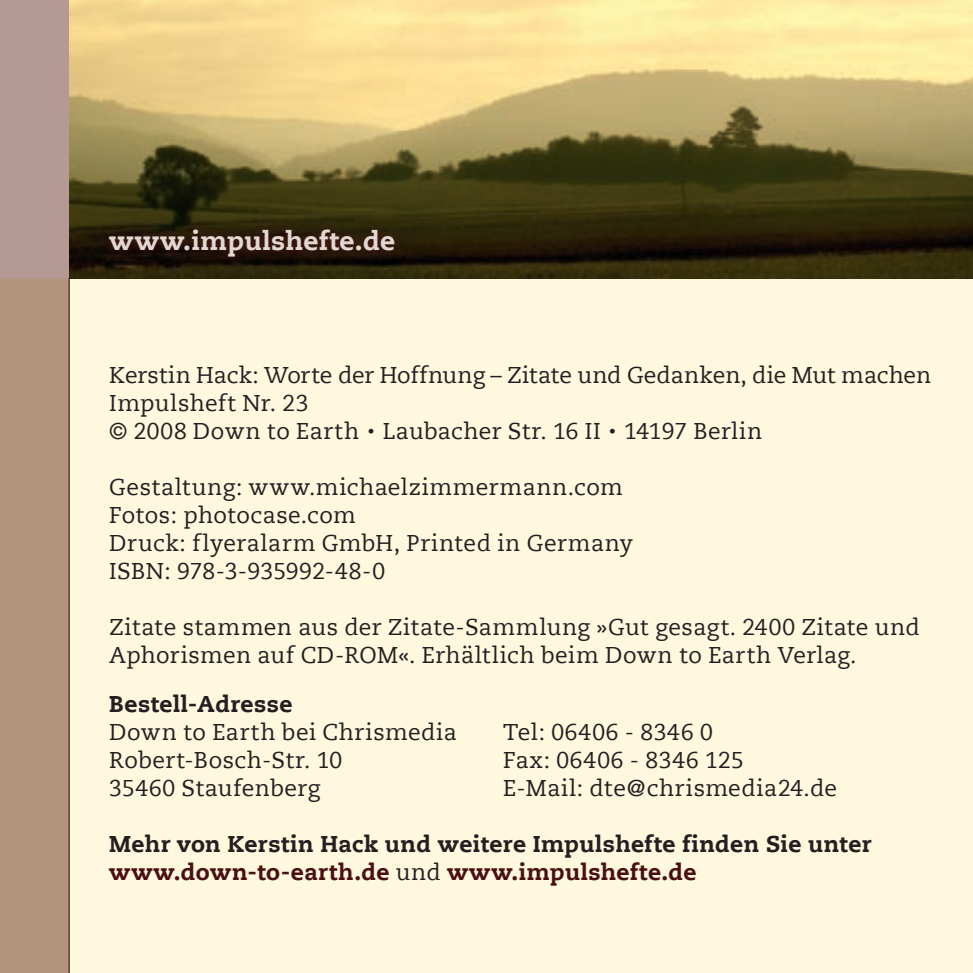
<style>
.page{position:relative;width:973px;height:973px;background:#fff}
.page>*{position:absolute;margin:0;border:0;box-sizing:border-box;transform-origin:0 0}
.Text_normal{font:800 26.25px "Caecilia LT";letter-spacing:.015em;color:#e2d7d2}
.Text_normal-2{font:22.75px/28px "Caecilia LT";letter-spacing:.02em;color:#231f20}
.Text_normal-3{font:800 22.75px "Caecilia LT";letter-spacing:.015em;color:#231f20}
.Text_normal-4{font:22.75px "Caecilia LT";letter-spacing:-.005em;color:#231f20}
.Text_normal-5{font:800 22.75px "Caecilia LT";letter-spacing:.02em;color:#4a0f10}
.Text_normal-6{font:22.75px "Caecilia LT";letter-spacing:.04em;color:#231f20}
.s1{font-size:38.5px}
.s2{font-weight:400;color:#231f20}
</style>
<div class="page">
<div style="left:0;top:0;width:972px;height:972px;background:#fef8de"></div>
<div style="left:0;top:0;width:69px;height:972px;background:#b3957f"></div>
<hr style="left:68px;top:0;width:2px;height:972px;background:#4a0f10">
<div style="left:0;top:0;width:972px;height:278px;background:#b49a92"></div>
<img style="left:69px;top:0;width:903px;height:278px">
<svg style="left:99px;top:218px;width:306px;height:50px;background:#251808"></svg>
<p class="Text_normal" style="left:109px;top:225px;width:287px">www.impulshefte.de</p>
<p class="Text_normal-4" style="left:109px;top:361px;width:823px">Kerstin Hack: Worte der Hoffnung – Zitate und Gedanken, die Mut machen</p>
<p class="Text_normal-2" style="left:109px;top:389px;width:200px">Impulsheft Nr. 23</p>
<p class="Text_normal-2" style="left:109px;top:417px;width:654px">© 2008 Down to Earth <span class="s1">·</span> Laubacher Str. 16 II <span class="s1">·</span> 14197 Berlin</p>
<p class="Text_normal-2" style="left:109px;top:473px;width:515px">Gestaltung: www.michaelzimmermann.com</p>
<p class="Text_normal-2" style="left:109px;top:501px;width:248px">Fotos: photocase.com</p>
<p class="Text_normal-2" style="left:109px;top:529px;width:525px">Druck: flyeralarm GmbH, Printed in Germany</p>
<p class="Text_normal-2" style="left:109px;top:557px;width:277px">ISBN: 978-3-935992-48-0</p>
<p class="Text_normal-2" style="left:109px;top:613px;width:812px">Zitate stammen aus der Zitate-Sammlung »Gut gesagt. 2400 Zitate und<br>Aphorismen auf CD-ROM«. Erhältlich beim Down to Earth Verlag.</p>
<p class="Text_normal-3" style="left:109px;top:689px;width:185px">Bestell-Adresse</p>
<p class="Text_normal-2" style="left:109px;top:718px;width:349px">Down to Earth bei Chrismedia</p>
<p class="Text_normal-2" style="left:109px;top:746px;width:234px">Robert-Bosch-Str. 10</p>
<p class="Text_normal-2" style="left:109px;top:774px;width:212px">35460 Staufenberg</p>
<p class="Text_normal-3" style="left:109px;top:829px;width:763px">Mehr von Kerstin Hack und weitere Impulshefte finden Sie unter</p>
<p class="Text_normal-5" style="left:109px;top:857px;width:588px">www.down-to-earth.de <span class="s2">und</span> www.impulshefte.de</p>
<p class="Text_normal-6" style="left:503px;top:718px;width:211px">Tel: 06406 - 8346 0</p>
<p class="Text_normal-6" style="left:503px;top:746px;width:242px">Fax: 06406 - 8346 125</p>
<p class="Text_normal-2" style="left:503px;top:774px;width:335px">E-Mail: dte@chrismedia24.de</p>
</div>
